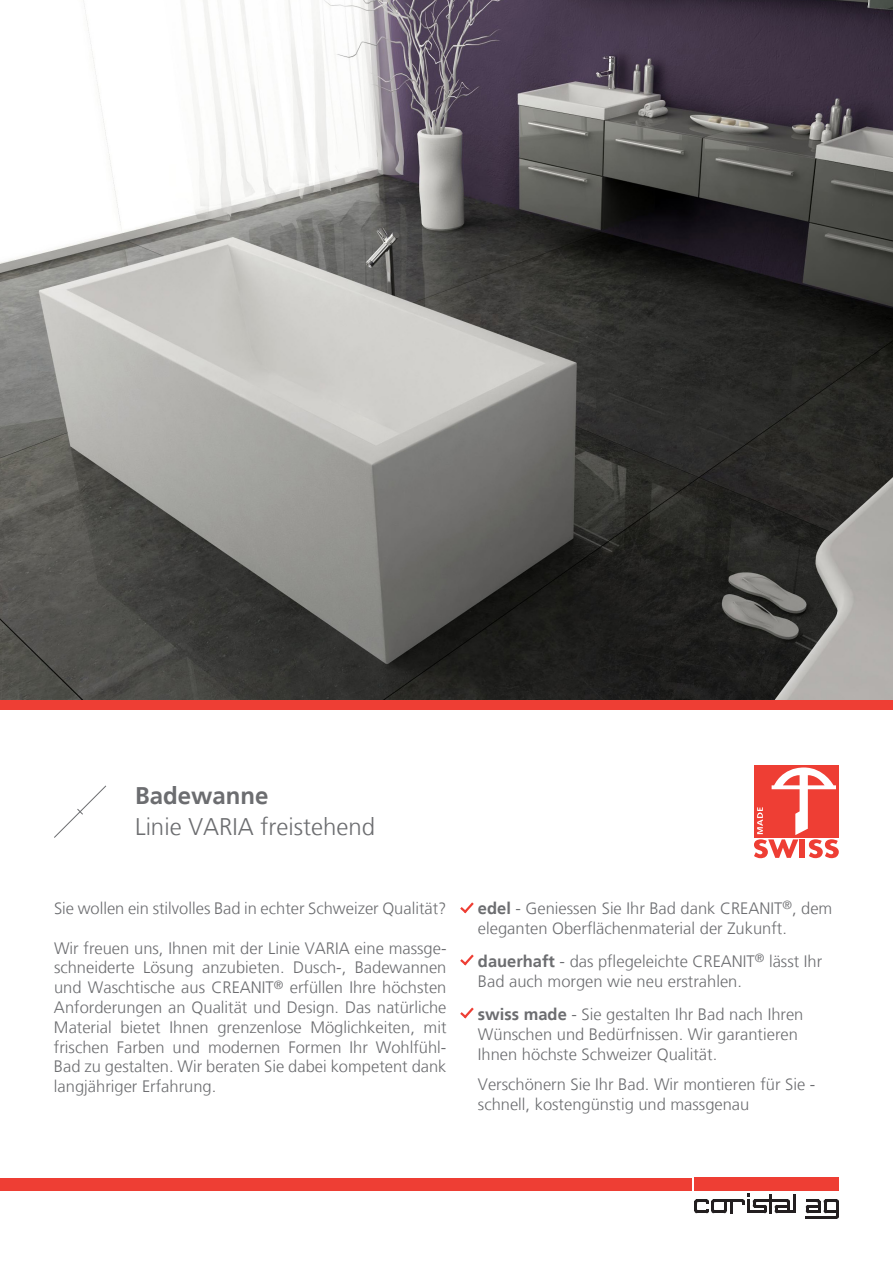
<style>
.page{position:relative;width:893px;height:1263px;background:#fff}
.page>*{position:absolute;margin:0;border:0;box-sizing:border-box;transform-origin:0 0}
.t1{font:300 24px "Frutiger LT";color:#6c6d70}
.t2{font:700 24px "Frutiger LT";color:#6c6d70}
.t3{font:300 16.5px/19.8px "Frutiger LT";color:#6c6d70}
.s1{font-weight:700}
</style>
<div class="page">
<div style="left:694px;top:1178px;width:145px;height:13px;background:#ee3e34"></div>
<svg style="left:806px;top:1199px;width:33px;height:20px"></svg>
<hr style="left:793px;top:1194px;width:3px;height:16px;background:#231f20">
<hr style="left:777px;top:1210px;width:19px;height:3px;background:#231f20">
<hr style="left:755px;top:1199px;width:33px;height:3px;background:#231f20">
<hr style="left:769px;top:1194px;width:3px;height:19px;background:#231f20">
<svg style="left:775px;top:1199px;width:15px;height:14px"></svg>
<hr style="left:713px;top:1199px;width:30px;height:3px;background:#231f20">
<svg style="left:694px;top:1199px;width:38px;height:14px"></svg>
<svg style="left:741px;top:1194px;width:26px;height:19px"></svg>
<div style="left:0;top:1178px;width:691px;height:13px;background:#ee3e34"></div>
<svg style="left:54px;top:785px;width:53px;height:53px"></svg>
<svg style="left:460px;top:902px;width:14px;height:12px"></svg>
<svg style="left:460px;top:954px;width:14px;height:12px"></svg>
<svg style="left:460px;top:1007px;width:14px;height:12px"></svg>
<div style="left:0;top:697px;width:893px;height:13px;background:#ee3e34"></div>
<img style="left:0;top:0;width:893px;height:699px">
<div style="left:754px;top:765px;width:85px;height:72px;background:#ee3e34"></div>
<svg style="left:754px;top:767px;width:85px;height:91px"></svg>
<h1 class="t2" style="left:135px;top:781px;width:135px">Badewanne</h1>
<h1 class="t1" style="left:135px;top:813px;width:242px">Linie VARIA freistehend</h1>
<p class="t3" style="left:54px;top:898px;width:394px">Sie wollen ein stilvolles Bad in echter Schweizer Qualität?</p>
<p class="t3" style="left:54px;top:938px;width:394px;text-align:justify">Wir freuen uns, Ihnen mit der Linie VARIA eine massge&shy;schneiderte Lösung anzubieten. Dusch-, Badewannen und Waschtische aus CREANIT<sup>®</sup> erfüllen Ihre höchsten Anforderungen an Qualität und Design. Das natürliche Material bietet Ihnen grenzenlose Möglichkeiten, mit frischen Farben und modernen Formen Ihr Wohlfühl-Bad zu gestalten. Wir beraten Sie dabei kompetent dank langjähriger Erfahrung.</p>
<p class="t3" style="left:478px;top:898px;width:356px"><span class="s1">edel</span> - Geniessen Sie Ihr Bad dank CREANIT<sup>®</sup>, dem eleganten Oberflächenmaterial der Zukunft.</p>
<p class="t3" style="left:478px;top:951px;width:346px"><span class="s1">dauerhaft</span> - das pflegeleichte CREANIT<sup>®</sup> lässt Ihr<br>Bad auch morgen wie neu erstrahlen.</p>
<p class="t3" style="left:478px;top:1004px;width:327px"><span class="s1">swiss made</span> - Sie gestalten Ihr Bad nach Ihren<br>Wünschen und Bedürfnissen. Wir garantieren<br>Ihnen höchste Schweizer Qualität.</p>
<p class="t3" style="left:478px;top:1075px;width:339px">Verschönern Sie Ihr Bad. Wir montieren für Sie - schnell, kostengünstig und massgenau</p>
</div>
